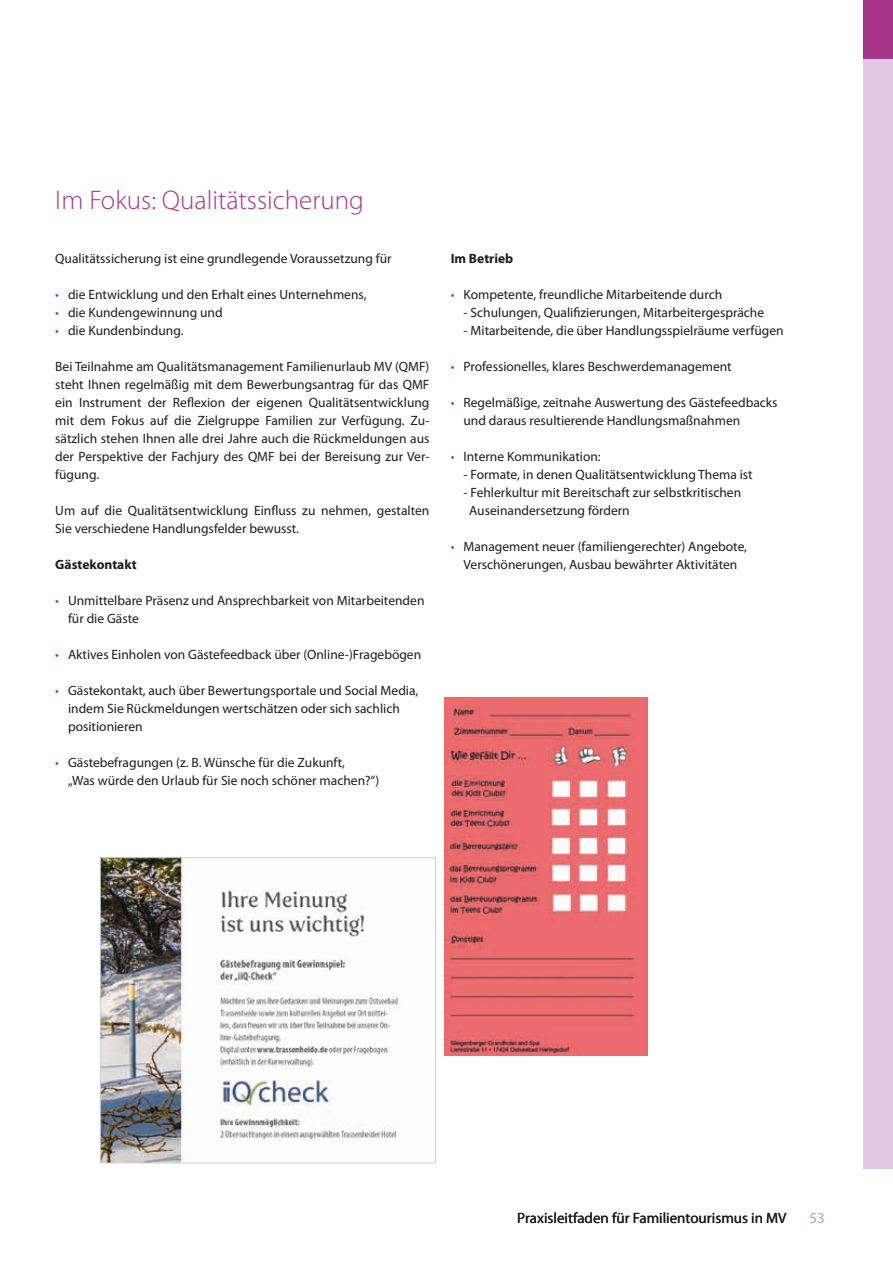
<style>
.page{position:relative;width:893px;height:1263px;background:#fff}
.page>*{position:absolute;margin:0;border:0;box-sizing:border-box;transform-origin:0 0}
.t1{font:300 27px "Myriad Pro";color:#a7368b}
.t2{font:15px "Myriad Pro";color:#1d1d1b}
.t3{font:15px "Myriad Pro";color:#9eaab1}
.t4{font:13.5px/18px "Myriad Pro";color:#1d1d1b}
.t5{font:700 13.5px "Myriad Pro";color:#1d1d1b}
.s1{color:#a7368b}
</style>
<div class="page">
<div style="left:863px;top:0;width:30px;height:60px;background:#a7368b"></div>
<div style="left:863px;top:60px;width:30px;height:1109px;background:#e2c8e2"></div>
<img style="left:445px;top:698px;width:203px;height:357px">
<img style="left:102px;top:859px;width:298px;height:302px">
<div style="left:100px;top:857px;width:336px;height:306px;border:1px solid #cdd3d8"></div>
<h1 class="t1" style="left:55px;top:184px;width:310px">Im Fokus: Qualitätssicherung</h1>
<p class="t4" style="left:55px;top:249px;width:338px">Qualitätssicherung ist eine grundlegende Voraussetzung für</p>
<p class="t4" style="left:55px;top:285px;width:313px"><span class="s1">•</span> die Entwicklung und den Erhalt eines Unternehmens,</p>
<p class="t4" style="left:55px;top:303px;width:169px"><span class="s1">•</span> die Kundengewinnung und</p>
<p class="t4" style="left:55px;top:321px;width:130px"><span class="s1">•</span> die Kundenbindung.</p>
<p class="t4" style="left:55px;top:357px;width:376px;text-align:justify">Bei Teilnahme am Qualitätsmanagement Familienurlaub MV (QMF) steht Ihnen regelmäßig mit dem Bewerbungsantrag für das QMF ein Instrument der Reflexion der eigenen Qualitätsentwicklung mit dem Fokus auf die Zielgruppe Familien zur Verfügung. Zu&shy;sätzlich stehen Ihnen alle drei Jahre auch die Rückmeldungen aus der Perspektive der Fachjury des QMF bei der Bereisung zur Ver&shy;fügung.</p>
<p class="t4" style="left:55px;top:501px;width:376px">Um auf die Qualitätsentwicklung Einfluss zu nehmen, gestalten<br>Sie verschiedene Handlungsfelder bewusst.</p>
<p class="t5" style="left:55px;top:556px;width:83px">Gästekontakt</p>
<p class="t4" style="left:68px;top:591px;width:358px;text-indent:-13px"><span class="s1">•</span> Unmittelbare Präsenz und Ansprechbarkeit von Mitarbeitenden für die Gäste</p>
<p class="t4" style="left:55px;top:645px;width:367px"><span class="s1">•</span> Aktives Einholen von Gästefeedback über (Online-)Fragebögen</p>
<p class="t4" style="left:68px;top:681px;width:352px;text-indent:-13px"><span class="s1">•</span> Gästekontakt, auch über Bewertungsportale und Social Media, indem Sie Rückmeldungen wertschätzen oder sich sachlich positionieren</p>
<p class="t4" style="left:68px;top:753px;width:313px;text-indent:-13px"><span class="s1">•</span> Gästebefragungen (z. B. Wünsche für die Zukunft,<br>„Was würde den Urlaub für Sie noch schöner machen?“)</p>
<p class="t5" style="left:451px;top:250px;width:64px">Im Betrieb</p>
<p class="t4" style="left:451px;top:285px;width:273px"><span class="s1">•</span> Kompetente, freundliche Mitarbeitende durch</p>
<p class="t4" style="left:463px;top:303px;width:302px">- Schulungen, Qualifizierungen, Mitarbeitergespräche</p>
<p class="t4" style="left:463px;top:321px;width:322px">- Mitarbeitende, die über Handlungsspielräume verfügen</p>
<p class="t4" style="left:451px;top:357px;width:283px"><span class="s1">•</span> Professionelles, klares Beschwerdemanagement</p>
<p class="t4" style="left:463px;top:393px;width:316px;text-indent:-13px"><span class="s1">•</span> Regelmäßige, zeitnahe Auswertung des Gästefeedbacks und daraus resultierende Handlungsmaßnahmen</p>
<p class="t4" style="left:451px;top:447px;width:151px"><span class="s1">•</span> Interne Kommunikation:</p>
<p class="t4" style="left:463px;top:465px;width:291px">- Formate, in denen Qualitätsentwicklung Thema ist</p>
<p class="t4" style="left:469px;top:483px;width:273px;text-indent:-6px">- Fehlerkultur mit Bereitschaft zur selbstkritischen<br>Auseinandersetzung fördern</p>
<p class="t4" style="left:451px;top:537px;width:298px;text-align:center"><span class="s1">•</span> Management neuer (familiengerechter) Angebote,<br>Verschönerungen, Ausbau bewährter Aktivitäten</p>
<p class="t2" style="left:517px;top:1208px;width:271px">Praxisleitfaden für Familientourismus in MV</p>
<p class="t3" style="left:809px;top:1208px;width:17px">53</p>
</div>
